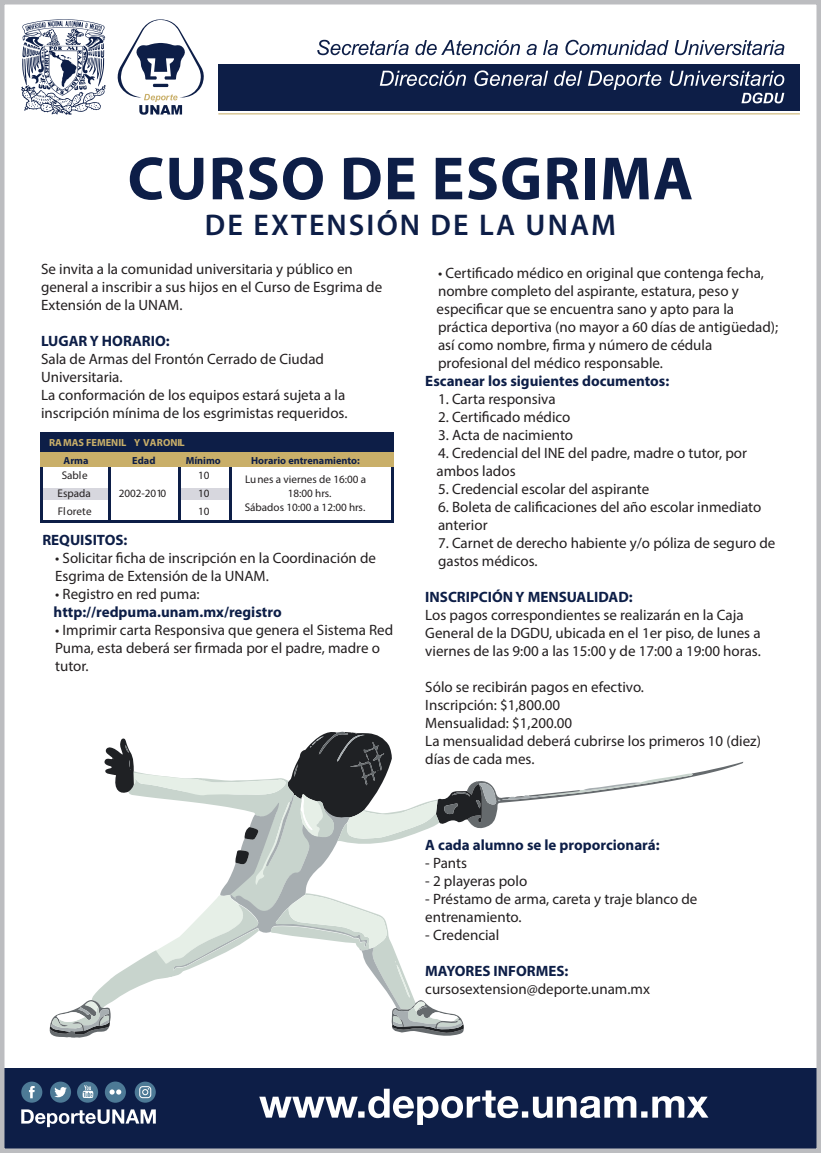
<style>
.page{position:relative;width:821px;height:1153px;background:#fff}
.page>*{position:absolute;margin:0;border:0;box-sizing:border-box;transform-origin:0 0}
.t1{font:700 61.5px "Myriad Pro";letter-spacing:.02em;color:#0d1e47}
.t2{font:600 30px "Myriad Pro";letter-spacing:.07em;color:#0d1e47}
.t3{font:15px/18px "Myriad Pro";color:#231f20}
.t4{font:700 15px "Myriad Pro";color:#0d1e47}
.t5{font:11.1px/18.1px "Myriad Pro";color:#231f20;text-align:center}
.t6{font:700 10.35px "Myriad Pro";color:#0d1e47}
.t7{font:700 10.35px "Myriad Pro";color:#c9af69}
</style>
<div class="page">
<svg style="left:49px;top:731px;width:694px;height:306px"></svg>
<div style="left:0;top:1068px;width:821px;height:84px;background:#0d1e47"></div>
<svg style="left:259px;top:1088px;width:449px;height:36px"></svg>
<svg style="left:21px;top:19px;width:85px;height:96px"></svg>
<svg style="left:117px;top:19px;width:87px;height:96px"></svg>
<div style="left:218px;top:64px;width:582px;height:47px;background:#0d1e47"></div>
<hr style="left:218px;top:113px;width:582px;height:1px;background:#c9af69">
<svg style="left:380px;top:70px;width:404px;height:33px"></svg>
<svg style="left:317px;top:40px;width:467px;height:15px"></svg>
<svg style="left:21px;top:1109px;width:135px;height:17px"></svg>
<div style="left:77px;top:1081px;width:21px;height:21px;background:#4d7a96;border-radius:50%"></div>
<svg style="left:82px;top:1085px;width:11px;height:13px"></svg>
<div style="left:21px;top:1081px;width:21px;height:21px;background:#4d7a96;border-radius:50%"></div>
<svg style="left:29px;top:1086px;width:6px;height:12px"></svg>
<div style="left:50px;top:1081px;width:21px;height:21px;background:#4d7a96;border-radius:50%"></div>
<svg style="left:54px;top:1087px;width:13px;height:10px"></svg>
<svg style="left:135px;top:1081px;width:21px;height:21px"></svg>
<svg style="left:139px;top:1085px;width:12px;height:12px"></svg>
<div style="left:105px;top:1081px;width:21px;height:21px;background:#4d7a96;border-radius:50%"></div>
<svg style="left:109px;top:1089px;width:12px;height:5px"></svg>
<hr style="left:108px;top:460px;width:2px;height:62px;background:#0d1e47">
<hr style="left:179px;top:460px;width:2px;height:62px;background:#0d1e47">
<hr style="left:229px;top:460px;width:2px;height:62px;background:#0d1e47">
<hr style="left:392px;top:460px;width:2px;height:62px;background:#0d1e47">
<hr style="left:41px;top:460px;width:2px;height:62px;background:#0d1e47">
<div style="left:41px;top:432px;width:353px;height:21px;background:#0d1e47"></div>
<div style="left:41px;top:452px;width:353px;height:15px;background:#c9af69"></div>
<div style="left:43px;top:488px;width:65px;height:12px;background:#d7d7de"></div>
<div style="left:181px;top:488px;width:48px;height:12px;background:#d7d7de"></div>
<hr style="left:41px;top:520px;width:353px;height:2px;background:#0d1e47">
<div style="left:0;top:0;width:821px;height:1152px;border:4px solid #bcbdc0"></div>
<p class="t1" style="left:128px;top:138px;width:567px">CURSO DE ESGRIMA</p>
<p class="t2" style="left:205px;top:206px;width:412px">DE EXTENSIÓN DE LA UNAM</p>
<p class="t3" style="left:41px;top:259px;width:343px">Se invita a la comunidad universitaria y público en general a inscribir a sus hijos en el Curso de Esgrima de<br>Extensión de la UNAM.</p>
<p class="t4" style="left:41px;top:331px;width:130px">LUGAR Y HORARIO:</p>
<p class="t3" style="left:41px;top:349px;width:284px">Sala de Armas del Frontón Cerrado de Ciudad<br>Universitaria.</p>
<p class="t3" style="left:41px;top:385px;width:308px">La conformación de los equipos estará sujeta a la inscripción mínima de los esgrimistas requeridos.</p>
<p class="t3" style="left:438px;top:263px;width:327px">• Certificado médico en original que contenga fecha, nombre completo del aspirante, estatura, peso y</p>
<p class="t3" style="left:436px;top:299px;width:343px">especificar que se encuentra sano y apto para la práctica deportiva (no mayor a 60 días de antigüedad); así como nombre, firma y número de cédula profesional del médico responsable.</p>
<p class="t4" style="left:425px;top:371px;width:245px">Escanear los siguientes documentos:</p>
<p class="t3" style="left:438px;top:389px;width:119px">1. Carta responsiva</p>
<p class="t3" style="left:438px;top:407px;width:134px">2. Certificado médico</p>
<p class="t3" style="left:438px;top:425px;width:137px">3. Acta de nacimiento</p>
<p class="t3" style="left:438px;top:443px;width:310px">4. Credencial del INE del padre, madre o tutor, por</p>
<p class="t3" style="left:436px;top:461px;width:81px">ambos lados</p>
<p class="t3" style="left:438px;top:479px;width:213px">5. Credencial escolar del aspirante</p>
<p class="t3" style="left:438px;top:497px;width:325px">6. Boleta de calificaciones del año escolar inmediato anterior</p>
<p class="t3" style="left:438px;top:533px;width:339px">7. Carnet de derecho habiente y/o póliza de seguro de gastos médicos.</p>
<p class="t4" style="left:425px;top:587px;width:209px">INSCRIPCIÓN Y MENSUALIDAD:</p>
<p class="t3" style="left:425px;top:605px;width:337px">Los pagos correspondientes se realizarán en la Caja<br>General de la DGDU, ubicada en el 1er piso, de lunes a viernes de las 9:00 a las 15:00 y de 17:00 a 19:00 horas.</p>
<p class="t3" style="left:425px;top:677px;width:220px">Sólo se recibirán pagos en efectivo.</p>
<p class="t3" style="left:425px;top:695px;width:136px">Inscripción: $1,800.00</p>
<p class="t3" style="left:425px;top:713px;width:148px">Mensualidad: $1,200.00</p>
<p class="t3" style="left:425px;top:731px;width:337px">La mensualidad deberá cubrirse los primeros 10 (diez) días de cada mes.</p>
<p class="t7" style="left:49px;top:436px;width:137px">RAMAS FEMENIL Y VARONIL</p>
<p class="t6" style="left:64px;top:453px;width:26px">Arma</p>
<p class="t6" style="left:132px;top:453px;width:25px">Edad</p>
<p class="t6" style="left:186px;top:453px;width:37px">Mínimo</p>
<p class="t6" style="left:251px;top:453px;width:110px">Horario entrenamiento:</p>
<p class="t5" style="left:245px;top:470px;width:123px">Lunes a viernes de 16:00 a</p>
<p class="t5" style="left:288px;top:484px;width:45px">18:00 hrs.</p>
<p class="t5" style="left:245px;top:498px;width:122px">Sábados 10:00 a 12:00 hrs.</p>
<p class="t5" style="left:58px;top:466px;width:36px">Sable<br>Espada<br>Florete</p>
<p class="t5" style="left:198px;top:466px;width:13px;text-align:justify">10<br>10<br>10</p>
<p class="t5" style="left:119px;top:484px;width:49px">2002-2010</p>
<p class="t4" style="left:42px;top:530px;width:87px">REQUISITOS:</p>
<p class="t3" style="left:55px;top:549px;width:322px">• Solicitar ficha de inscripción en la Coordinación de<br>Esgrima de Extensión de la UNAM.</p>
<p class="t3" style="left:55px;top:585px;width:146px">• Registro en red puma:</p>
<p class="t4" style="left:54px;top:602px;width:229px">http://redpuma.unam.mx/registro</p>
<p class="t3" style="left:55px;top:621px;width:339px">• Imprimir carta Responsiva que genera el Sistema Red<br>Puma, esta deberá ser firmada por el padre, madre o tutor.</p>
<p class="t4" style="left:425px;top:835px;width:236px">A cada alumno se le proporcionará:</p>
<p class="t3" style="left:425px;top:853px;width:43px">- Pants</p>
<p class="t3" style="left:425px;top:871px;width:103px">- 2 playeras polo</p>
<p class="t3" style="left:425px;top:889px;width:274px">- Préstamo de arma, careta y traje blanco de entrenamiento.</p>
<p class="t3" style="left:425px;top:925px;width:76px">- Credencial</p>
<p class="t4" style="left:425px;top:961px;width:145px">MAYORES INFORMES:</p>
<p class="t3" style="left:425px;top:979px;width:226px">cursosextension@deporte.unam.mx</p>
</div>
